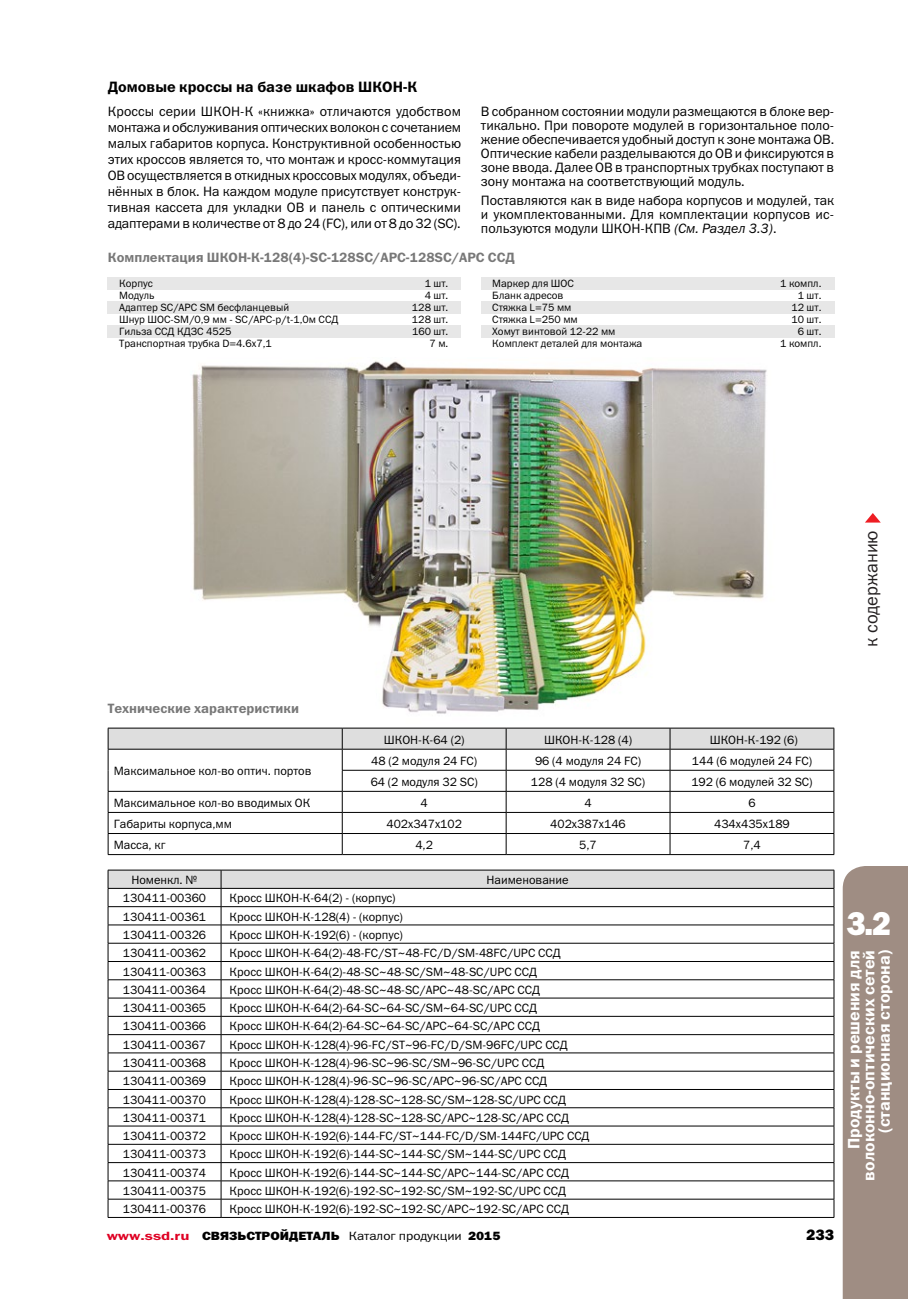
<style>
.page{position:relative;width:908px;height:1299px;background:#fff}
.page>*{position:absolute;margin:0;border:0;box-sizing:border-box;transform-origin:0 0}
.t1{font:33.2px "Franklin Gothic Heavy C";color:#fff;scale:.95 1}
.t2{font:18px "Franklin Gothic Book C";color:#231f20}
.t3{font:16.6px/15px "Franklin Gothic Demi C";color:#fff;text-align:right}
.t4{font:15.2px "Franklin Gothic Heavy C";color:#000}
.t5{font:15px "Franklin Gothic Demi C";color:#000}
.t6{font:13.6px/16px "Franklin Gothic Book C";color:#000;text-align:justify}
.t7{font:13.6px "Franklin Gothic Demi C";color:#787878}
.t8{font:12px "Franklin Gothic Book C";color:#000}
.t9{font:12px "Franklin Gothic Heavy C";color:#000;scale:1.1 1}
.t10{font:10.6px "Franklin Gothic Book C";color:#000}
.s1{font-style:italic}
.s2{font-family:"Franklin Gothic Demi C";color:#df0023}
.s3{font-family:"Franklin Gothic Book C"}
</style>
<div class="page">
<div style="left:842px;top:866px;width:65px;height:432px;background:#9f8d83"></div>
<img style="left:192px;top:361px;width:575px;height:353px">
<hr style="left:108px;top:727px;width:234px;height:1px;background:#000">
<hr style="left:342px;top:727px;width:164px;height:1px;background:#000">
<hr style="left:506px;top:727px;width:163px;height:1px;background:#000">
<hr style="left:669px;top:727px;width:164px;height:1px;background:#000">
<svg style="left:108px;top:728px;width:726px;height:126px"></svg>
<hr style="left:108px;top:854px;width:234px;height:1px;background:#000">
<hr style="left:342px;top:854px;width:164px;height:1px;background:#000">
<hr style="left:506px;top:854px;width:163px;height:1px;background:#000">
<hr style="left:669px;top:854px;width:164px;height:1px;background:#000">
<hr style="left:108px;top:869px;width:113px;height:1px;background:#000">
<hr style="left:221px;top:869px;width:612px;height:1px;background:#000">
<svg style="left:108px;top:870px;width:726px;height:347px"></svg>
<hr style="left:108px;top:1216px;width:113px;height:1px;background:#000">
<hr style="left:221px;top:1216px;width:612px;height:1px;background:#000">
<div style="left:108px;top:301px;width:353px;height:12px;background:#e7e7e7"></div>
<div style="left:480px;top:301px;width:353px;height:12px;background:#e7e7e7"></div>
<div style="left:108px;top:325px;width:353px;height:12px;background:#e7e7e7"></div>
<div style="left:480px;top:325px;width:353px;height:12px;background:#e7e7e7"></div>
<div style="left:108px;top:276px;width:353px;height:13px;background:#e7e7e7"></div>
<div style="left:480px;top:276px;width:353px;height:13px;background:#e7e7e7"></div>
<svg style="left:865px;top:513px;width:15px;height:9px"></svg>
<p class="t5" style="left:108px;top:78px;width:311px">Домовые кроссы на базе шкафов ШКОН-К</p>
<p class="t6" style="left:108px;top:103px;width:354px">Кроссы серии ШКОН-К «книжка» отличаются удобством монтажа и обслуживания оптических волокон с сочетанием малых габаритов корпуса. Конструктивной особенностью этих кроссов является то, что монтаж и кросс-коммутация ОВ осуществляется в откидных кроссовых модулях, объеди&shy;нённых в блок. На каждом модуле присутствует конструк&shy;тивная кассета для укладки ОВ и панель с оптическими адаптерами в количестве от 8 до 24 (FC), или от 8 до 32 (SC).</p>
<p class="t6" style="left:480px;top:104px;width:355px;line-height:14px">В собранном состоянии модули размещаются в блоке вер&shy;тикально. При повороте модулей в горизонтальное поло&shy;жение обеспечивается удобный доступ к зоне монтажа ОВ.<br>Оптические кабели разделываются до ОВ и фиксируются в зоне ввода. Далее ОВ в транспортных трубках поступают в зону монтажа на соответствующий модуль.</p>
<p class="t6" style="left:480px;top:193px;width:354px;line-height:14px">Поставляются как в виде набора корпусов и модулей, так и укомплектованными. Для комплектации корпусов ис&shy;пользуются модули ШКОН-КПВ <span class="s1">(См. Раздел 3.3)</span>.</p>
<p class="t7" style="left:108px;top:249px;width:408px">Комплектация ШКОН-К-128(4)-SC-128SC/APC-128SC/APC ССД</p>
<p class="t10" style="left:119px;top:277px;width:35px">Корпус</p>
<p class="t10" style="left:424px;top:277px;width:25px">1 шт.</p>
<p class="t10" style="left:119px;top:289px;width:37px">Модуль</p>
<p class="t10" style="left:424px;top:289px;width:25px">4 шт.</p>
<p class="t10" style="left:119px;top:301px;width:172px">Адаптер SC/APC SM бесфланцевый</p>
<p class="t10" style="left:412px;top:301px;width:38px">128 шт.</p>
<p class="t10" style="left:119px;top:313px;width:221px">Шнур ШОС-SM/0,9 мм - SC/APC-p/t-1,0м CCД</p>
<p class="t10" style="left:412px;top:313px;width:38px">128 шт.</p>
<p class="t10" style="left:119px;top:325px;width:114px">Гильза ССД КДЗС 4525</p>
<p class="t10" style="left:412px;top:325px;width:38px">160 шт.</p>
<p class="t10" style="left:119px;top:337px;width:154px">Транспортная трубка D=4.6х7,1</p>
<p class="t10" style="left:429px;top:337px;width:20px">7 м.</p>
<p class="t10" style="left:492px;top:277px;width:83px">Маркер для ШОС</p>
<p class="t10" style="left:779px;top:277px;width:43px">1 компл.</p>
<p class="t10" style="left:492px;top:289px;width:73px">Бланк адресов</p>
<p class="t10" style="left:797px;top:289px;width:25px">1 шт.</p>
<p class="t10" style="left:492px;top:301px;width:81px">Стяжка L=75 мм</p>
<p class="t10" style="left:791px;top:301px;width:31px">12 шт.</p>
<p class="t10" style="left:492px;top:313px;width:87px">Стяжка L=250 мм</p>
<p class="t10" style="left:791px;top:313px;width:31px">10 шт.</p>
<p class="t10" style="left:492px;top:325px;width:125px">Хомут винтовой 12-22 мм</p>
<p class="t10" style="left:797px;top:325px;width:25px">6 шт.</p>
<p class="t10" style="left:492px;top:337px;width:151px">Комплект деталей для монтажа</p>
<p class="t10" style="left:779px;top:337px;width:43px">1 компл.</p>
<h2 class="t2" style="left:860px;top:646px;width:118px;rotate:-90deg">к содержанию</h2>
<p class="t7" style="left:108px;top:701px;width:193px">Технические характеристики</p>
<p class="t8" style="left:114px;top:764px;width:199px">Максимальное кол-во оптич. портов</p>
<p class="t8" style="left:383px;top:732px;width:82px">ШКОН-К-64 (2)</p>
<p class="t8" style="left:544px;top:732px;width:89px">ШКОН-К-128 (4)</p>
<p class="t8" style="left:709px;top:732px;width:89px">ШКОН-К-192 (6)</p>
<p class="t8" style="left:371px;top:753px;width:108px">48 (2 модуля 24 FC)</p>
<p class="t8" style="left:534px;top:753px;width:108px">96 (4 модуля 24 FC)</p>
<p class="t8" style="left:691px;top:753px;width:122px">144 (6 модулей 24 FC)</p>
<p class="t8" style="left:370px;top:774px;width:108px">64 (2 модуля 32 SC)</p>
<p class="t8" style="left:530px;top:774px;width:116px">128 (4 модуля 32 SC)</p>
<p class="t8" style="left:691px;top:774px;width:123px">192 (6 модулей 32 SC)</p>
<p class="t8" style="left:114px;top:796px;width:198px">Максимальное кол-во вводимых ОК</p>
<p class="t8" style="left:420px;top:796px;width:9px">4</p>
<p class="t8" style="left:584px;top:796px;width:9px">4</p>
<p class="t8" style="left:748px;top:796px;width:9px">6</p>
<p class="t8" style="left:114px;top:817px;width:120px">Габариты корпуса,мм</p>
<p class="t8" style="left:386px;top:817px;width:77px">402х347х102</p>
<p class="t8" style="left:550px;top:817px;width:77px">402х387х146</p>
<p class="t8" style="left:713px;top:817px;width:77px">434х435х189</p>
<p class="t8" style="left:114px;top:838px;width:53px">Масса, кг</p>
<p class="t8" style="left:415px;top:838px;width:19px">4,2</p>
<p class="t8" style="left:579px;top:838px;width:19px">5,7</p>
<p class="t8" style="left:742px;top:838px;width:19px">7,4</p>
<p class="t8" style="left:131px;top:873px;width:68px">Номенкл. №</p>
<p class="t8" style="left:486px;top:873px;width:84px">Наименование</p>
<p class="t8" style="left:123px;top:891px;width:85px">130411-00360</p>
<p class="t8" style="left:229px;top:891px;width:167px">Кросс ШКОН-К-64(2) - (корпус)</p>
<p class="t8" style="left:123px;top:909px;width:85px">130411-00361</p>
<p class="t8" style="left:229px;top:909px;width:175px">Кросс ШКОН-К-128(4) - (корпус)</p>
<p class="t8" style="left:123px;top:928px;width:85px">130411-00326</p>
<p class="t8" style="left:229px;top:928px;width:175px">Кросс ШКОН-К-192(6) - (корпус)</p>
<p class="t8" style="left:123px;top:946px;width:85px">130411-00362</p>
<p class="t8" style="left:229px;top:946px;width:332px">Кросс ШКОН-К-64(2)-48-FC/ST~48-FC/D/SM-48FC/UPC ССД</p>
<p class="t8" style="left:123px;top:964px;width:85px">130411-00363</p>
<p class="t8" style="left:229px;top:964px;width:309px">Кросс ШКОН-К-64(2)-48-SC~48-SC/SM~48-SC/UPC ССД</p>
<p class="t8" style="left:123px;top:982px;width:85px">130411-00364</p>
<p class="t8" style="left:229px;top:982px;width:312px">Кросс ШКОН-К-64(2)-48-SC~48-SC/APC~48-SC/APC ССД</p>
<p class="t8" style="left:123px;top:1001px;width:85px">130411-00365</p>
<p class="t8" style="left:229px;top:1001px;width:309px">Кросс ШКОН-К-64(2)-64-SC~64-SC/SM~64-SC/UPC ССД</p>
<p class="t8" style="left:123px;top:1019px;width:85px">130411-00366</p>
<p class="t8" style="left:229px;top:1019px;width:312px">Кросс ШКОН-К-64(2)-64-SC~64-SC/APC~64-SC/APC ССД</p>
<p class="t8" style="left:123px;top:1037px;width:85px">130411-00367</p>
<p class="t8" style="left:229px;top:1037px;width:339px">Кросс ШКОН-К-128(4)-96-FC/ST~96-FC/D/SM-96FC/UPC ССД</p>
<p class="t8" style="left:123px;top:1056px;width:85px">130411-00368</p>
<p class="t8" style="left:229px;top:1056px;width:316px">Кросс ШКОН-К-128(4)-96-SC~96-SC/SM~96-SC/UPC ССД</p>
<p class="t8" style="left:123px;top:1074px;width:85px">130411-00369</p>
<p class="t8" style="left:229px;top:1074px;width:319px">Кросс ШКОН-К-128(4)-96-SC~96-SC/APC~96-SC/APC ССД</p>
<p class="t8" style="left:123px;top:1092px;width:85px">130411-00370</p>
<p class="t8" style="left:229px;top:1092px;width:338px">Кросс ШКОН-К-128(4)-128-SC~128-SC/SM~128-SC/UPC ССД</p>
<p class="t8" style="left:123px;top:1110px;width:85px">130411-00371</p>
<p class="t8" style="left:229px;top:1110px;width:340px">Кросс ШКОН-К-128(4)-128-SC~128-SC/APC~128-SC/APC ССД</p>
<p class="t8" style="left:123px;top:1129px;width:85px">130411-00372</p>
<p class="t8" style="left:229px;top:1129px;width:361px">Кросс ШКОН-К-192(6)-144-FC/ST~144-FC/D/SM-144FC/UPC ССД</p>
<p class="t8" style="left:123px;top:1147px;width:85px">130411-00373</p>
<p class="t8" style="left:229px;top:1147px;width:338px">Кросс ШКОН-К-192(6)-144-SC~144-SC/SM~144-SC/UPC ССД</p>
<p class="t8" style="left:123px;top:1165px;width:85px">130411-00374</p>
<p class="t8" style="left:229px;top:1165px;width:340px">Кросс ШКОН-К-192(6)-144-SC~144-SC/APC~144-SC/APC ССД</p>
<p class="t8" style="left:123px;top:1184px;width:85px">130411-00375</p>
<p class="t8" style="left:229px;top:1184px;width:338px">Кросс ШКОН-К-192(6)-192-SC~192-SC/SM~192-SC/UPC ССД</p>
<p class="t8" style="left:123px;top:1202px;width:85px">130411-00376</p>
<p class="t8" style="left:229px;top:1202px;width:340px">Кросс ШКОН-К-192(6)-192-SC~192-SC/APC~192-SC/APC ССД</p>
<p class="t9" style="left:107px;top:1228px;width:359px"><span class="s2">www.ssd.ru</span> СВЯЗЬСТРОЙДЕТАЛЬ <span class="s3">Каталог продукции</span> 2015</p>
<p class="t4" style="left:805px;top:1225px;width:29px">233</p>
<h1 class="t1" style="left:846px;top:904px;width:49px">3.2</h1>
<h3 class="t3" style="left:845px;top:1180px;width:232px;rotate:-90deg">Продукты и решения для волоконно-оптических сетей (станционная сторона)</h3>
</div>
